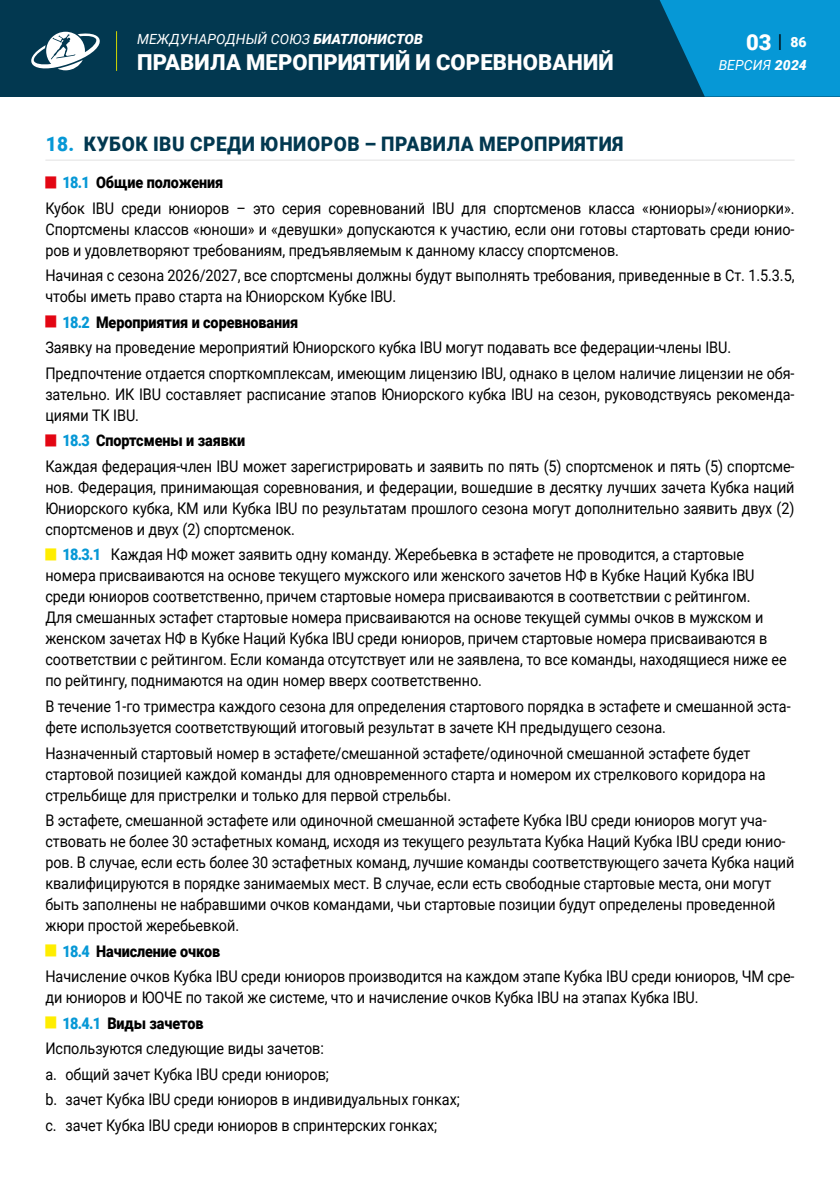
<style>
.page{position:relative;width:840px;height:1191px;background:#fff}
.page>*{position:absolute;margin:0;border:0;box-sizing:border-box;transform-origin:0 0}
.t1{font:900 22px "Roboto";letter-spacing:.005em;color:#fff}
.t2{font:900 20px "Roboto";letter-spacing:.03em;color:#023850;scale:.95 1}
.t3{font:16px/21px "Roboto";letter-spacing:-.005em;color:#000;scale:.9 1}
.t4{font:900 16px "Roboto";letter-spacing:-.005em;color:#000;scale:.9 1}
.t5{font:italic 14px "Roboto";letter-spacing:.005em;color:#fff}
.s1{font-weight:900}
.s2{font-weight:300;color:#000}
.s3{font-size:14px}
.s4{color:#0698d6}
.s5{font-weight:900;color:#0698d6}
</style>
<div class="page">
<div style="left:0;top:0;width:839px;height:96px;background:#023850"></div>
<svg style="left:654px;top:0;width:185px;height:97px;background:#0588c1"></svg>
<svg style="left:31px;top:31px;width:69px;height:40px"></svg>
<hr style="left:116px;top:31px;width:1px;height:40px;background:#d3d800">
<hr style="left:45px;top:160px;width:749px;height:1px;background:#e1e1e2">
<p class="t5" style="left:137px;top:29px;width:287px">MЕЖДУНАРОДНЫЙ СОЮЗ <span class="s1">БИАТЛОНИСТОВ</span></p>
<h1 class="t1" style="left:137px;top:47px;width:478px">ПРАВИЛА МЕРОПРИЯТИЙ И СОРЕВНОВАНИЙ</h1>
<h1 class="t1" style="left:745px;top:26px;width:62px">03 <span class="s2">I</span> <span class="s3">86</span></h1>
<p class="t5" style="left:718px;top:55px;width:89px">ВЕРСИЯ <span class="s1">2024</span></p>
<p class="t2" style="left:46px;top:130px;width:609px"><span class="s4">18.</span> КУБОК IBU СРЕДИ ЮНИОРОВ – ПРАВИЛА МЕРОПРИЯТИЯ</p>
<p class="t3" style="left:45px;top:169px;width:833px;line-height:25.6px;text-indent:17px"><span class="s5">18.1</span> <span class="s1">Общие положения<br></span>Кубок IBU среди юниоров – это серия соревнований IBU для спортсменов класса «юниоры»/«юниорки».</p>
<p class="t3" style="left:45px;top:218px;width:833px">Спортсмены классов «юноши» и «девушки» допускаются к участию, если они готовы стартовать среди юнио&shy;ров и удовлетворяют требованиям, предъявляемым к данному классу спортсменов.</p>
<p class="t3" style="left:45px;top:264px;width:833px">Начиная с сезона 2026/2027, все спортсмены должны будут выполнять требования, приведенные в Ст. 1.5.3.5, чтобы иметь право старта на Юниорском Кубке IBU.</p>
<p class="t3" style="left:45px;top:308px;width:833px;line-height:25.6px;text-indent:17px"><span class="s5">18.2</span> <span class="s1">Мероприятия и соревнования<br></span>Заявку на проведение мероприятий Юниорского кубка IBU могут подавать все федерации-члены IBU.<br>Предпочтение отдается спорткомплексам, имеющим лицензию IBU, однако в целом наличие лицензии не обя-</p>
<p class="t3" style="left:45px;top:383px;width:833px">зательно. ИК IBU составляет расписание этапов Юниорского кубка IBU на сезон, руководствуясь рекоменда&shy;циями ТК IBU.</p>
<p class="t3" style="left:45px;top:427px;width:833px;line-height:25.6px;text-indent:17px"><span class="s5">18.3</span> <span class="s1">Спортсмены и заявки<br></span>Каждая федерация-член IBU может зарегистрировать и заявить по пять (5) спортсменок и пять (5) спортсме-</p>
<p class="t3" style="left:45px;top:476px;width:833px;text-align:justify">нов. Федерация, принимающая соревнования, и федерации, вошедшие в десятку лучших зачета Кубка наций Юниорского кубка, КМ или Кубка IBU по результатам прошлого сезона могут дополнительно заявить двух (2) спортсменов и двух (2) спортсменок.</p>
<p class="t3" style="left:45px;top:543px;width:824px;text-indent:17px"><span class="s5">18.3.1</span> Каждая НФ может заявить одну команду. Жеребьевка в эстафете не проводится, а стартовые номера присваиваются на основе текущего мужского или женского зачетов НФ в Кубке Наций Кубка IBU среди юниоров соответственно, причем стартовые номера присваиваются в соответствии с рейтингом.<br>Для смешанных эстафет стартовые номера присваиваются на основе текущей суммы очков в мужском и женском зачетах НФ в Кубке Наций Кубка IBU среди юниоров, причем стартовые номера присваиваются в соответствии с рейтингом. Если команда отсутствует или не заявлена, то все команды, находящиеся ниже ее по рейтингу, поднимаются на один номер вверх соответственно.</p>
<p class="t3" style="left:45px;top:695px;width:829px">В течение 1-го триместра каждого сезона для определения стартового порядка в эстафете и смешанной эста&shy;фете используется соответствующий итоговый результат в зачете КН предыдущего сезона.</p>
<p class="t3" style="left:45px;top:742px;width:801px">Назначенный стартовый номер в эстафете/смешанной эстафете/одиночной смешанной эстафете будет стартовой позицией каждой команды для одновременного старта и номером их стрелкового коридора на стрельбище для пристрелки и только для первой стрельбы.</p>
<p class="t3" style="left:45px;top:809px;width:833px">В эстафете, смешанной эстафете или одиночной смешанной эстафете Кубка IBU среди юниоров могут уча&shy;ствовать не более 30 эстафетных команд, исходя из текущего результата Кубка Наций Кубка IBU среди юнио&shy;ров. В случае, если есть более 30 эстафетных команд, лучшие команды соответствующего зачета Кубка наций квалифицируются в порядке занимаемых мест. В случае, если есть свободные стартовые места, они могут быть заполнены не набравшими очков командами, чьи стартовые позиции будут определены проведенной жюри простой жеребьевкой.</p>
<p class="t3" style="left:45px;top:937px;width:833px;line-height:25.6px;text-indent:17px"><span class="s5">18.4</span> <span class="s1">Начисление очков<br></span>Начисление очков Кубка IBU среди юниоров производится на каждом этапе Кубка IBU среди юниоров, ЧМ сре-</p>
<p class="t3" style="left:45px;top:986px;width:727px">ди юниоров и ЮОЧЕ по такой же системе, что и начисление очков Кубка IBU на этапах Кубка IBU.</p>
<p class="t4" style="left:63px;top:1012px;width:158px"><span class="s4">18.4.1</span> Виды зачетов</p>
<p class="t3" style="left:45px;top:1037px;width:311px">Используются следующие виды зачетов:</p>
<p class="t3" style="left:45px;top:1063px;width:316px">a. общий зачет Кубка IBU среди юниоров;</p>
<p class="t3" style="left:45px;top:1088px;width:461px">b. зачет Кубка IBU среди юниоров в индивидуальных гонках;</p>
<p class="t3" style="left:45px;top:1114px;width:436px">c. зачет Кубка IBU среди юниоров в спринтерских гонках;</p>
</div>
